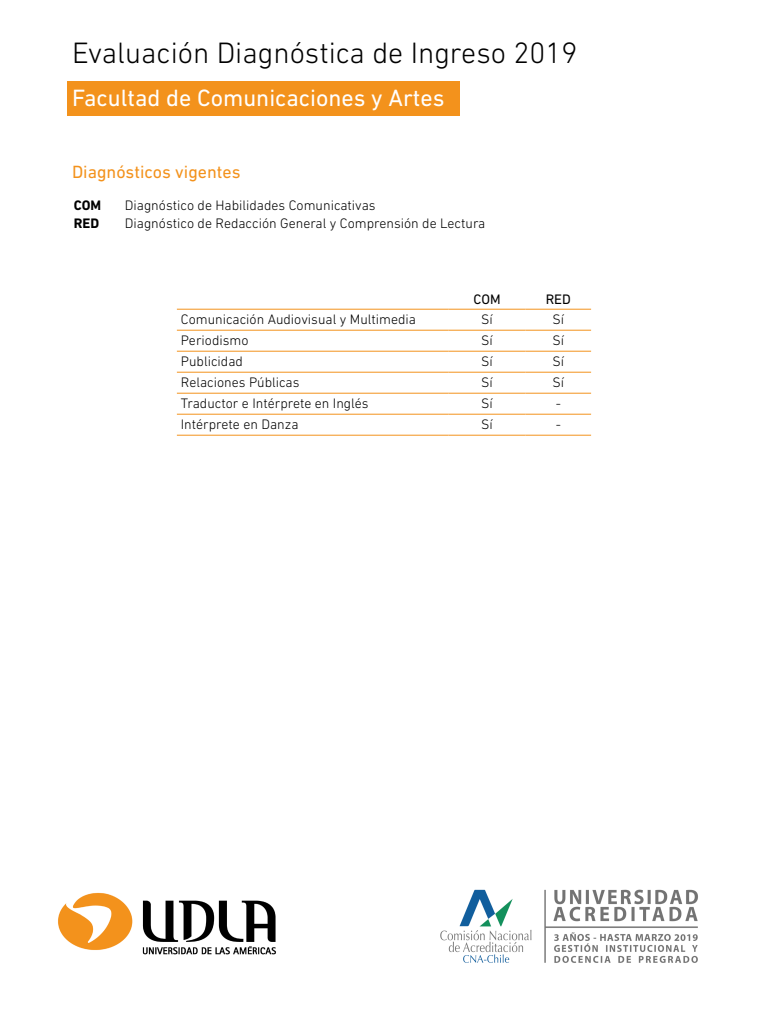
<style>
.page{position:relative;width:768px;height:1024px;background:#fff}
.page>*{position:absolute;margin:0;border:0;box-sizing:border-box;transform-origin:0 0}
.t1{font:300 30px "DIN Next LT Pro";color:#000}
.t2{font:24px "DIN Next LT Pro";color:#fff}
.t3{font:18px "DIN Next LT Pro";color:#f3921c}
.t4{font:300 14px "DIN Next LT Pro";color:#000}
.t5{font:700 14px "DIN Next LT Pro";color:#000}
.t6{font:14px "DIN Next LT Pro";color:#000}
</style>
<div class="page">
<div style="left:68px;top:82px;width:392px;height:34px;background:#f3921c"></div>
<hr style="left:177px;top:309px;width:272px;height:1px;background:#f3921c">
<hr style="left:449px;top:309px;width:77px;height:1px;background:#f3921c">
<hr style="left:526px;top:309px;width:65px;height:1px;background:#f3921c">
<hr style="left:177px;top:330px;width:272px;height:1px;background:#f3921c">
<hr style="left:449px;top:330px;width:77px;height:1px;background:#f3921c">
<hr style="left:526px;top:330px;width:65px;height:1px;background:#f3921c">
<hr style="left:177px;top:351px;width:272px;height:1px;background:#f3921c">
<hr style="left:449px;top:351px;width:77px;height:1px;background:#f3921c">
<hr style="left:526px;top:351px;width:65px;height:1px;background:#f3921c">
<hr style="left:177px;top:372px;width:272px;height:1px;background:#f3921c">
<hr style="left:449px;top:372px;width:77px;height:1px;background:#f3921c">
<hr style="left:526px;top:372px;width:65px;height:1px;background:#f3921c">
<hr style="left:177px;top:393px;width:272px;height:1px;background:#f3921c">
<hr style="left:449px;top:393px;width:77px;height:1px;background:#f3921c">
<hr style="left:526px;top:393px;width:65px;height:1px;background:#f3921c">
<hr style="left:177px;top:414px;width:272px;height:1px;background:#f3921c">
<hr style="left:449px;top:414px;width:77px;height:1px;background:#f3921c">
<hr style="left:526px;top:414px;width:65px;height:1px;background:#f3921c">
<hr style="left:177px;top:435px;width:272px;height:1px;background:#f3921c">
<hr style="left:449px;top:435px;width:77px;height:1px;background:#f3921c">
<hr style="left:526px;top:435px;width:65px;height:1px;background:#f3921c">
<img style="left:58px;top:892px;width:218px;height:63px">
<img style="left:440px;top:889px;width:258px;height:74px">
<p class="t1" style="left:72px;top:36px;width:507px">Evaluación Diagnóstica de Ingreso 2019</p>
<p class="t2" style="left:72px;top:84px;width:374px">Facultad de Comunicaciones y Artes</p>
<p class="t3" style="left:72px;top:161px;width:170px">Diagnósticos vigentes</p>
<p class="t5" style="left:74px;top:197px;width:29px">COM</p>
<p class="t4" style="left:125px;top:197px;width:252px">Diagnóstico de Habilidades Comunicativas</p>
<p class="t5" style="left:74px;top:215px;width:27px">RED</p>
<p class="t4" style="left:125px;top:215px;width:362px">Diagnóstico de Redacción General y Comprensión de Lectura</p>
<p class="t6" style="left:473px;top:291px;width:29px">COM</p>
<p class="t6" style="left:546px;top:291px;width:27px">RED</p>
<p class="t4" style="left:181px;top:311px;width:237px">Comunicación Audiovisual y Multimedia</p>
<p class="t4" style="left:481px;top:311px;width:13px">Sí</p>
<p class="t4" style="left:552px;top:311px;width:13px">Sí</p>
<p class="t4" style="left:181px;top:332px;width:69px">Periodismo</p>
<p class="t4" style="left:481px;top:332px;width:13px">Sí</p>
<p class="t4" style="left:552px;top:332px;width:13px">Sí</p>
<p class="t4" style="left:181px;top:353px;width:64px">Publicidad</p>
<p class="t4" style="left:481px;top:353px;width:13px">Sí</p>
<p class="t4" style="left:552px;top:353px;width:13px">Sí</p>
<p class="t4" style="left:181px;top:374px;width:120px">Relaciones Públicas</p>
<p class="t4" style="left:481px;top:374px;width:13px">Sí</p>
<p class="t4" style="left:552px;top:374px;width:13px">Sí</p>
<p class="t4" style="left:181px;top:395px;width:189px">Traductor e Intérprete en Inglés</p>
<p class="t4" style="left:481px;top:395px;width:13px">Sí</p>
<p class="t4" style="left:556px;top:395px;width:7px">-</p>
<p class="t4" style="left:181px;top:416px;width:119px">Intérprete en Danza</p>
<p class="t4" style="left:481px;top:416px;width:13px">Sí</p>
<p class="t4" style="left:556px;top:416px;width:7px">-</p>
</div>
